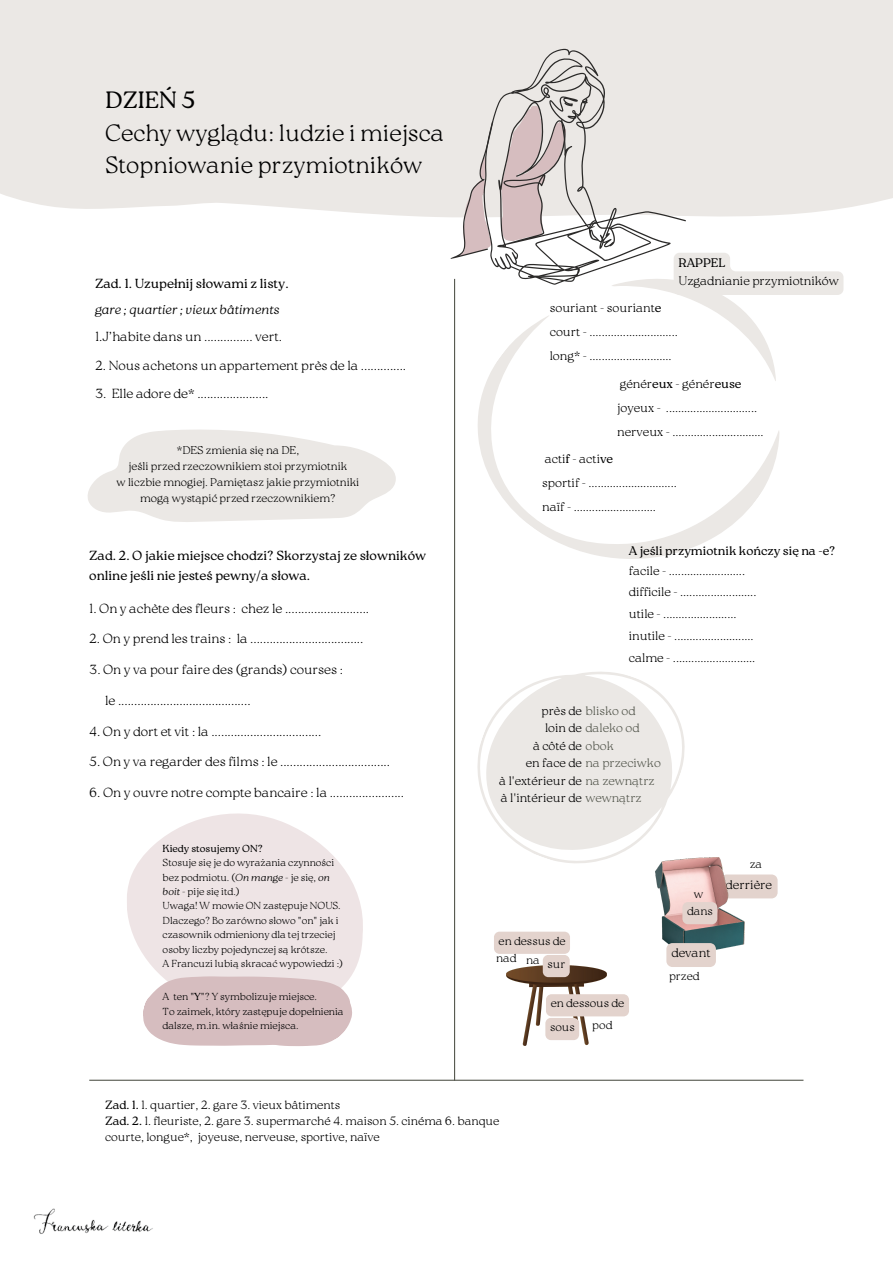
<style>
.page{position:relative;width:893px;height:1264px;background:#fff}
.page>*{position:absolute;margin:0;border:0;box-sizing:border-box;transform-origin:0 0}
.t1{font:100 23.55px/32.5px "Roca Two";color:#000}
.t2{font:300 23.55px "Roca Two";color:#000}
.t3{font:100 13.2px "Roca Two";color:#000}
.t4{font:300 13.2px/20.2px "Roca Two";color:#000}
.t5{font:italic 100 13.2px "Roca Two";color:#000}
.t6{font:100 12.6px "Roca Two";color:#000}
.t7{font:100 12.45px/23.9px "Roca Two";color:#000}
.t8{font:300 12.45px "Roca Two";color:#000}
.t9{font:100 12.3px "Roca Two";color:#000}
.t10{font:100 12.3px "Roca Two";color:#56594f}
.t11{font:100 12px/16px "Roca Two";color:#000}
.t12{font:100 11.7px "Roca Two";color:#000}
.t13{font:100 11.25px/15.9px "Roca Two";color:#000;text-align:center}
.t14{font:100 10.2px/14.4px "Roca Two";color:#000}
.t15{font:300 10.2px "Roca Two";color:#000}
.s1{font-weight:300}
.s2{font-style:italic}
.s3{color:#000}
.s4{color:#56594f}
</style>
<div class="page">
<div style="left:0;top:0;width:892px;height:217px;background:#ebe8e5"></div>
<hr style="left:454px;top:279px;width:1px;height:801px;background:#56594f">
<hr style="left:89px;top:1079px;width:714px;height:1px;background:#56594f">
<svg style="left:455px;top:636px;width:230px;height:255px"></svg>
<svg style="left:88px;top:429px;width:308px;height:93px"></svg>
<svg style="left:455px;top:398px;width:325px;height:227px"></svg>
<img style="left:655px;top:857px;width:89px;height:98px">
<img style="left:506px;top:965px;width:100px;height:80px">
<svg style="left:666px;top:943px;width:49px;height:24px"></svg>
<svg style="left:682px;top:874px;width:95px;height:50px"></svg>
<div style="left:542px;top:954px;width:27px;height:23px;background:#e3d3cd;border-radius:6px"></div>
<div style="left:494px;top:931px;width:76px;height:22px;background:#e3d3cd"></div>
<svg style="left:545px;top:994px;width:84px;height:46px"></svg>
<img style="left:33px;top:1208px;width:120px;height:26px">
<svg style="left:448px;top:49px;width:395px;height:349px"></svg>
<svg style="left:127px;top:813px;width:236px;height:207px;fill:#eee4e5"></svg>
<div style="left:165px;top:982px;width:187px;height:64px;background:#d6bdbf"></div>
<h1 class="t2" style="left:105px;top:86px;width:92px">DZIEŃ 5</h1>
<h1 class="t1" style="left:105px;top:116px;width:340px">Cechy wyglądu: ludzie i miejsca<br>Stopniowanie przymiotników</h1>
<p class="t8" style="left:678px;top:255px;width:48px">RAPPEL</p>
<p class="t7" style="left:678px;top:269px;width:162px">Uzgadnianie przymiotników</p>
<p class="t4" style="left:95px;top:274px;width:195px">Zad. 1. Uzupełnij słowami z listy.</p>
<p class="t5" style="left:95px;top:301px;width:186px">gare ; quartier ; vieux bâtiments</p>
<p class="t3" style="left:95px;top:329px;width:188px">1.J’habite dans un ............... vert.</p>
<p class="t3" style="left:95px;top:357px;width:312px">2. Nous achetons un appartement près de la ..............</p>
<p class="t3" style="left:95px;top:386px;width:175px">3. Elle adore de* ......................</p>
<p class="t7" style="left:617px;top:372px;width:148px">génér<span class="s1">eux</span> - génér<span class="s1">euse </span>joyeux - .............................. nerveux - ..............................</p>
<p class="t7" style="left:542px;top:447px;width:136px">acti<span class="s1">f</span> - acti<span class="s1">ve<br></span>sportif - ............................. naïf - ...........................</p>
<p class="t7" style="left:549px;top:296px;width:129px">souriant - souriant<span class="s1">e </span>court - ............................. long* - ...........................</p>
<p class="t13" style="left:117px;top:442px;width:244px">*DES zmienia się na DE,<br>jeśli przed rzeczownikiem stoi przymiotnik<br>w liczbie mnogiej. Pamiętasz jakie przymiotniki mogą wystąpić przed rzeczownikiem?</p>
<p class="t4" style="left:89px;top:545px;width:338px">Zad. 2. O jakie miejsce chodzi? Skorzystaj ze słowników online jeśli nie jesteś pewny/a słowa.</p>
<p class="t3" style="left:89px;top:600px;width:281px">1. On y achète des fleurs : chez le ..........................</p>
<p class="t3" style="left:89px;top:631px;width:275px">2. On y prend les trains : la ...................................</p>
<p class="t3" style="left:89px;top:662px;width:255px">3. On y va pour faire des (grands) courses :</p>
<p class="t3" style="left:105px;top:692px;width:147px">le .........................................</p>
<p class="t3" style="left:89px;top:723px;width:233px">4. On y dort et vit : la ..................................</p>
<p class="t3" style="left:89px;top:754px;width:302px">5. On y va regarder des films : le ..................................</p>
<p class="t3" style="left:89px;top:785px;width:316px">6. On y ouvre notre compte bancaire : la .......................</p>
<p class="t15" style="left:163px;top:842px;width:102px">Kiedy stosujemy ON?</p>
<p class="t14" style="left:163px;top:855px;width:182px">Stosuje się je do wyrażania czynności bez podmiotu. (<span class="s2">On mange</span> - je się, <span class="s2">on boit</span> - pije się itd.)<br>Uwaga! W mowie ON zastępuje NOUS.<br>Dlaczego? Bo zarówno słowo "on" jak i czasownik odmieniony dla tej trzeciej osoby liczby pojedynczej są krótsze.<br>A Francuzi lubią skracać wypowiedzi :)</p>
<p class="t14" style="left:163px;top:989px;width:182px">A ten "<span class="s1">Y</span>"? Y symbolizuje miejsce.<br>To zaimek, który zastępuje dopełnienia dalsze, m.in. właśnie miejsca.</p>
<p class="t8" style="left:628px;top:543px;width:208px">A jeśli przymiotnik kończy się na -e?</p>
<p class="t7" style="left:628px;top:559px;width:129px;line-height:21.8px">facile - ......................... difficile - ......................... utile - ........................ inutile - .......................... calme - ...........................</p>
<p class="t10" style="left:541px;top:703px;width:96px"><span class="s3">près de</span> blisko od</p>
<p class="t10" style="left:545px;top:721px;width:96px"><span class="s3">loin de</span> daleko od</p>
<p class="t9" style="left:533px;top:738px;width:82px">à côté de <span class="s4">obok</span></p>
<p class="t10" style="left:526px;top:755px;width:136px"><span class="s3">en face de</span> na przeciwko</p>
<p class="t9" style="left:499px;top:773px;width:157px">à l'extérieur de <span class="s4">na zewnątrz</span></p>
<p class="t9" style="left:501px;top:790px;width:142px">à l'intérieur de <span class="s4">wewnątrz</span></p>
<p class="t12" style="left:498px;top:933px;width:68px">en dessus de</p>
<p class="t12" style="left:496px;top:951px;width:22px">nad</p>
<p class="t12" style="left:526px;top:952px;width:15px">na</p>
<p class="t12" style="left:547px;top:957px;width:19px">sur</p>
<p class="t12" style="left:550px;top:996px;width:75px">en dessous de</p>
<p class="t12" style="left:550px;top:1020px;width:26px">sous</p>
<p class="t12" style="left:592px;top:1018px;width:22px">pod</p>
<p class="t12" style="left:693px;top:886px;width:11px">w</p>
<p class="t12" style="left:687px;top:904px;width:27px">dans</p>
<p class="t6" style="left:671px;top:945px;width:41px">devant</p>
<p class="t12" style="left:669px;top:969px;width:32px">przed</p>
<p class="t12" style="left:749px;top:856px;width:14px">za</p>
<p class="t6" style="left:725px;top:876px;width:48px">derrière</p>
<p class="t11" style="left:105px;top:1096px;width:396px"><span class="s1">Zad. 1.</span> 1. quartier, 2. gare 3. vieux bâtiments<br><span class="s1">Zad. 2.</span> 1. fleuriste, 2. gare 3. supermarché 4. maison 5. cinéma 6. banque courte, longue*, joyeuse, nerveuse, sportive, naïve</p>
</div>
